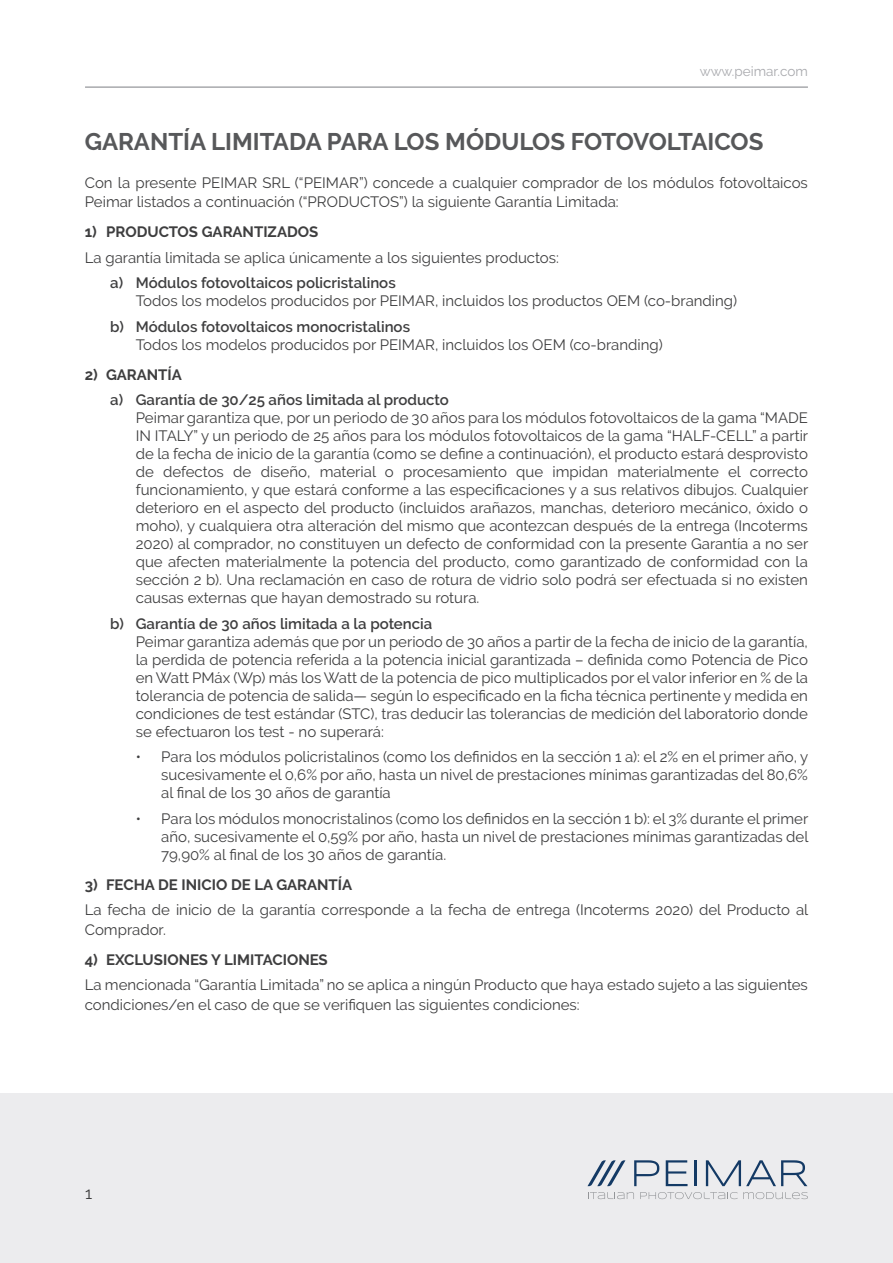
<style>
.page{position:relative;width:893px;height:1263px;background:#fff}
.page>*{position:absolute;margin:0;border:0;box-sizing:border-box;transform-origin:0 0}
.Titolo{font:700 24px "Raleway";color:#57585a}
.t1{font:16.5px "Raleway";color:#3e3e3f}
.Testo_Elenchi{font:15px/18px "Raleway";color:#3e3e3f;text-align:justify}
.Testo{font:15px/19.5px "Raleway";color:#3e3e3f}
.Sottoelenco{font:15px/18px "Raleway";color:#3e3e3f;text-align:justify}
.Titolo_Elenco_1{font:600 15px "Raleway";color:#3e3e3f}
.Capitolo{font:700 15px "Raleway";color:#3e3e3f}
.t2{font:13.5px "Raleway";color:#a8a9ad}
</style>
<div class="page">
<div style="left:0;top:1093px;width:893px;height:170px;background:#ececee"></div>
<svg style="left:634px;top:1160px;width:25px;height:26px"></svg>
<svg style="left:666px;top:1160px;width:21px;height:26px"></svg>
<hr style="left:695px;top:1160px;width:2px;height:26px;background:#143a65">
<svg style="left:706px;top:1160px;width:101px;height:26px"></svg>
<svg style="left:587px;top:1160px;width:38px;height:26px"></svg>
<svg style="left:588px;top:1192px;width:46px;height:7px"></svg>
<svg style="left:640px;top:1192px;width:97px;height:7px"></svg>
<svg style="left:743px;top:1192px;width:65px;height:7px"></svg>
<hr style="left:85px;top:86px;width:723px;height:2px;background:#a8a9ad">
<p class="t2" style="left:700px;top:64px;width:110px">www.peimar.com</p>
<p class="Titolo" style="left:85px;top:128px;width:680px">GARANTÍA LIMITADA PARA LOS MÓDULOS FOTOVOLTAICOS</p>
<p class="Testo" style="left:85px;top:173px;width:725px">Con la presente PEIMAR SRL (“PEIMAR”) concede a cualquier comprador de los módulos fotovoltaicos<br>Peimar listados a continuación (“PRODUCTOS”) la siguiente Garantía Limitada:</p>
<p class="Capitolo" style="left:85px;top:223px;width:235px">1) PRODUCTOS GARANTIZADOS</p>
<p class="Testo" style="left:85px;top:248px;width:476px">La garantía limitada se aplica únicamente a los siguientes productos:</p>
<p class="Titolo_Elenco_1" style="left:110px;top:274px;width:287px">a) Módulos fotovoltaicos policristalinos</p>
<p class="Testo_Elenchi" style="left:136px;top:292px;width:603px">Todos los modelos producidos por PEIMAR, incluidos los productos OEM (co-branding)</p>
<p class="Titolo_Elenco_1" style="left:110px;top:318px;width:301px">b) Módulos fotovoltaicos monocristalinos</p>
<p class="Testo_Elenchi" style="left:136px;top:335px;width:528px">Todos los modelos producidos por PEIMAR, incluidos los OEM (co-branding)</p>
<p class="Capitolo" style="left:85px;top:366px;width:99px">2) GARANTÍA</p>
<p class="Titolo_Elenco_1" style="left:110px;top:391px;width:340px">a) Garantía de 30/25 años limitada al producto</p>
<p class="Testo_Elenchi" style="left:136px;top:409px;width:674px">Peimar garantiza que, por un periodo de 30 años para los módulos fotovoltaicos de la gama “MADE IN ITALY” y un periodo de 25 años para los módulos fotovoltaicos de la gama “HALF-CELL” a partir de la fecha de inicio de la garantía (como se define a continuación), el producto estará desprovisto de defectos de diseño, material o procesamiento que impidan materialmente el correcto funcionamiento, y que estará conforme a las especificaciones y a sus relativos dibujos. Cualquier deterioro en el aspecto del producto (incluidos arañazos, manchas, deterioro mecánico, óxido o moho), y cualquiera otra alteración del mismo que acontezcan después de la entrega (Incoterms 2020) al comprador, no constituyen un defecto de conformidad con la presente Garantía a no ser que afecten materialmente la potencia del producto, como garantizado de conformidad con la sección 2 b). Una reclamación en caso de rotura de vidrio solo podrá ser efectuada si no existen causas externas que hayan demostrado su rotura.</p>
<p class="Titolo_Elenco_1" style="left:110px;top:615px;width:324px">b) Garantía de 30 años limitada a la potencia</p>
<p class="Testo_Elenchi" style="left:136px;top:632px;width:674px">Peimar garantiza además que por un periodo de 30 años a partir de la fecha de inicio de la garantía, la perdida de potencia referida a la potencia inicial garantizada – definida como Potencia de Pico en Watt PMáx (Wp) más los Watt de la potencia de pico multiplicados por el valor inferior en % de la tolerancia de potencia de salida— según lo especificado en la ficha técnica pertinente y medida en condiciones de test estándar (STC), tras deducir las tolerancias de medición del laboratorio donde se efectuaron los test - no superará:</p>
<p class="Sottoelenco" style="left:161px;top:748px;width:648px;text-indent:-26px">• Para los módulos policristalinos (como los definidos en la sección 1 a): el 2% en el primer año, y sucesivamente el 0,6% por año, hasta un nivel de prestaciones mínimas garantizadas del 80,6% al final de los 30 años de garantía</p>
<p class="Sottoelenco" style="left:161px;top:809px;width:649px;text-indent:-26px">• Para los módulos monocristalinos (como los definidos en la sección 1 b): el 3% durante el primer año, sucesivamente el 0,59% por año, hasta un nivel de prestaciones mínimas garantizadas del 79,90% al final de los 30 años de garantía.</p>
<p class="Capitolo" style="left:85px;top:876px;width:269px">3) FECHA DE INICIO DE LA GARANTÍA</p>
<p class="Testo" style="left:85px;top:900px;width:725px">La fecha de inicio de la garantía corresponde a la fecha de entrega (Incoterms 2020) del Producto al<br>Comprador.</p>
<p class="Capitolo" style="left:85px;top:951px;width:245px">4) EXCLUSIONES Y LIMITACIONES</p>
<p class="Testo" style="left:85px;top:975px;width:725px">La mencionada “Garantía Limitada” no se aplica a ningún Producto que haya estado sujeto a las siguientes condiciones/en el caso de que se verifiquen las siguientes condiciones:</p>
<p class="t1" style="left:85px;top:1184px;width:9px">1</p>
</div>
